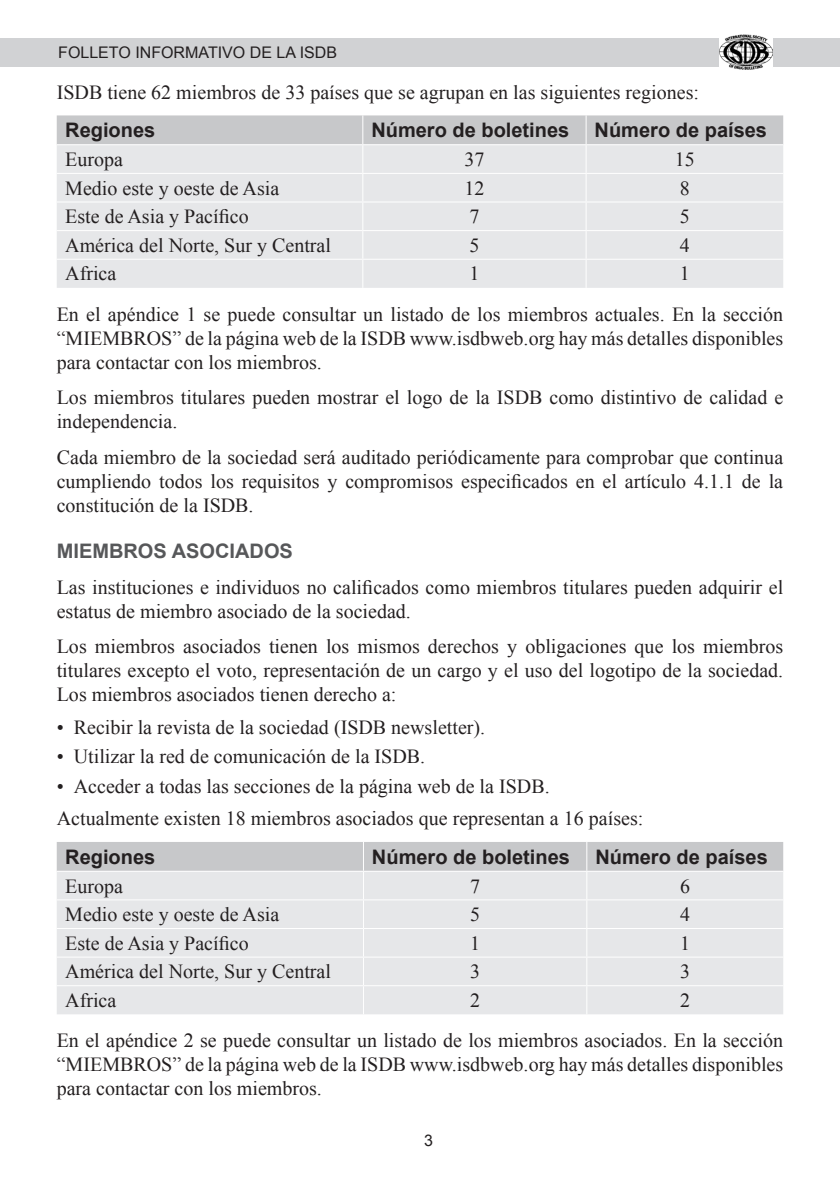
<style>
.page{position:relative;width:840px;height:1191px;background:#fff}
.page>*{position:absolute;margin:0;border:0;box-sizing:border-box;transform-origin:0 0}
.ISDB_Text{font:20px/24px "Times New Roman";color:#231f20;text-align:justify}
.ISDB_TableText{font:20px "Times New Roman";color:#231f20}
.ISDB_List{font:20px "Times New Roman";color:#231f20}
.ISDB_TableHead{font:700 20px "Arial";color:#231f20}
.ISDB_Head_2{font:700 20px "Arial";color:#57585a}
.t1{font:16px "Arial";color:#231f20}
</style>
<div class="page">
<div style="left:0;top:38px;width:839px;height:28px;background:#d1d2d4"></div>
<img style="left:719px;top:34px;width:52px;height:36px">
<svg style="left:57px;top:115px;width:725px;height:173px;background:#e1e2e4"></svg>
<svg style="left:57px;top:842px;width:725px;height:172px;background:#e1e2e4"></svg>
<p class="t1" style="left:58px;top:42px;width:280px">FOLLETO INFORMATIVO DE LA ISDB</p>
<p class="ISDB_Text" style="left:57px;top:80px;width:643px">ISDB tiene 62 miembros de 33 países que se agrupan en las siguientes regiones:</p>
<p class="ISDB_TableHead" style="left:65px;top:117px;width:92px">Regiones</p>
<p class="ISDB_TableHead" style="left:371px;top:117px;width:199px">Número de boletines</p>
<p class="ISDB_TableHead" style="left:594px;top:117px;width:174px">Número de países</p>
<p class="ISDB_TableText" style="left:65px;top:146px;width:59px">Europa</p>
<p class="ISDB_TableText" style="left:464px;top:146px;width:21px">37</p>
<p class="ISDB_TableText" style="left:674px;top:146px;width:21px">15</p>
<p class="ISDB_TableText" style="left:65px;top:174px;width:215px">Medio este y oeste de Asia</p>
<p class="ISDB_TableText" style="left:464px;top:174px;width:21px">12</p>
<p class="ISDB_TableText" style="left:679px;top:174px;width:11px">8</p>
<p class="ISDB_TableText" style="left:65px;top:203px;width:185px">Este de Asia y Pacífico</p>
<p class="ISDB_TableText" style="left:469px;top:203px;width:11px">7</p>
<p class="ISDB_TableText" style="left:679px;top:203px;width:11px">5</p>
<p class="ISDB_TableText" style="left:65px;top:232px;width:267px">América del Norte, Sur y Central</p>
<p class="ISDB_TableText" style="left:469px;top:232px;width:11px">5</p>
<p class="ISDB_TableText" style="left:679px;top:232px;width:11px">4</p>
<p class="ISDB_TableText" style="left:65px;top:260px;width:53px">Africa</p>
<p class="ISDB_TableText" style="left:469px;top:260px;width:11px">1</p>
<p class="ISDB_TableText" style="left:679px;top:260px;width:11px">1</p>
<p class="ISDB_Text" style="left:57px;top:302px;width:727px">En el apéndice 1 se puede consultar un listado de los miembros actuales. En la sección “MIEMBROS” de la página web de la ISDB www.isdbweb.org hay más detalles disponibles para contactar con los miembros.</p>
<p class="ISDB_Text" style="left:57px;top:385px;width:727px">Los miembros titulares pueden mostrar el logo de la ISDB como distintivo de calidad e independencia.</p>
<p class="ISDB_Text" style="left:57px;top:444px;width:727px">Cada miembro de la sociedad será auditado periódicamente para comprobar que continua cumpliendo todos los requisitos y compromisos especificados en el artículo 4.1.1 de la constitución de la ISDB.</p>
<p class="ISDB_Head_2" style="left:57px;top:538px;width:31px">Miembros</p>
<p class="ISDB_Head_2" style="left:172px;top:538px;width:29px">Asociados</p>
<p class="ISDB_Text" style="left:57px;top:574px;width:727px">Las instituciones e individuos no calificados como miembros titulares pueden adquirir el estatus de miembro asociado de la sociedad.</p>
<p class="ISDB_Text" style="left:57px;top:634px;width:727px">Los miembros asociados tienen los mismos derechos y obligaciones que los miembros titulares excepto el voto, representación de un cargo y el uso del logotipo de la sociedad.<br>Los miembros asociados tienen derecho a:</p>
<p class="ISDB_List" style="left:57px;top:713px;width:430px">• Recibir la revista de la sociedad (ISDB newsletter).</p>
<p class="ISDB_List" style="left:57px;top:743px;width:370px">• Utilizar la red de comunicación de la ISDB.</p>
<p class="ISDB_List" style="left:57px;top:772px;width:494px">• Acceder a todas las secciones de la página web de la ISDB.</p>
<p class="ISDB_Text" style="left:57px;top:806px;width:587px">Actualmente existen 18 miembros asociados que representan a 16 países:</p>
<p class="ISDB_TableHead" style="left:65px;top:843px;width:92px">Regiones</p>
<p class="ISDB_TableHead" style="left:372px;top:843px;width:199px">Número de boletines</p>
<p class="ISDB_TableHead" style="left:595px;top:843px;width:174px">Número de países</p>
<p class="ISDB_TableText" style="left:65px;top:872px;width:59px">Europa</p>
<p class="ISDB_TableText" style="left:470px;top:872px;width:11px">7</p>
<p class="ISDB_TableText" style="left:679px;top:872px;width:11px">6</p>
<p class="ISDB_TableText" style="left:65px;top:901px;width:215px">Medio este y oeste de Asia</p>
<p class="ISDB_TableText" style="left:470px;top:901px;width:11px">5</p>
<p class="ISDB_TableText" style="left:679px;top:901px;width:11px">4</p>
<p class="ISDB_TableText" style="left:65px;top:929px;width:185px">Este de Asia y Pacífico</p>
<p class="ISDB_TableText" style="left:470px;top:929px;width:11px">1</p>
<p class="ISDB_TableText" style="left:679px;top:929px;width:11px">1</p>
<p class="ISDB_TableText" style="left:65px;top:958px;width:267px">América del Norte, Sur y Central</p>
<p class="ISDB_TableText" style="left:470px;top:958px;width:11px">3</p>
<p class="ISDB_TableText" style="left:679px;top:958px;width:11px">3</p>
<p class="ISDB_TableText" style="left:65px;top:986px;width:53px">Africa</p>
<p class="ISDB_TableText" style="left:470px;top:986px;width:11px">2</p>
<p class="ISDB_TableText" style="left:679px;top:986px;width:11px">2</p>
<p class="ISDB_Text" style="left:57px;top:1028px;width:727px">En el apéndice 2 se puede consultar un listado de los miembros asociados. En la sección “MIEMBROS” de la página web de la ISDB www.isdbweb.org hay más detalles disponibles para contactar con los miembros.</p>
<p class="t1" style="left:424px;top:1130px;width:10px">3</p>
</div>
